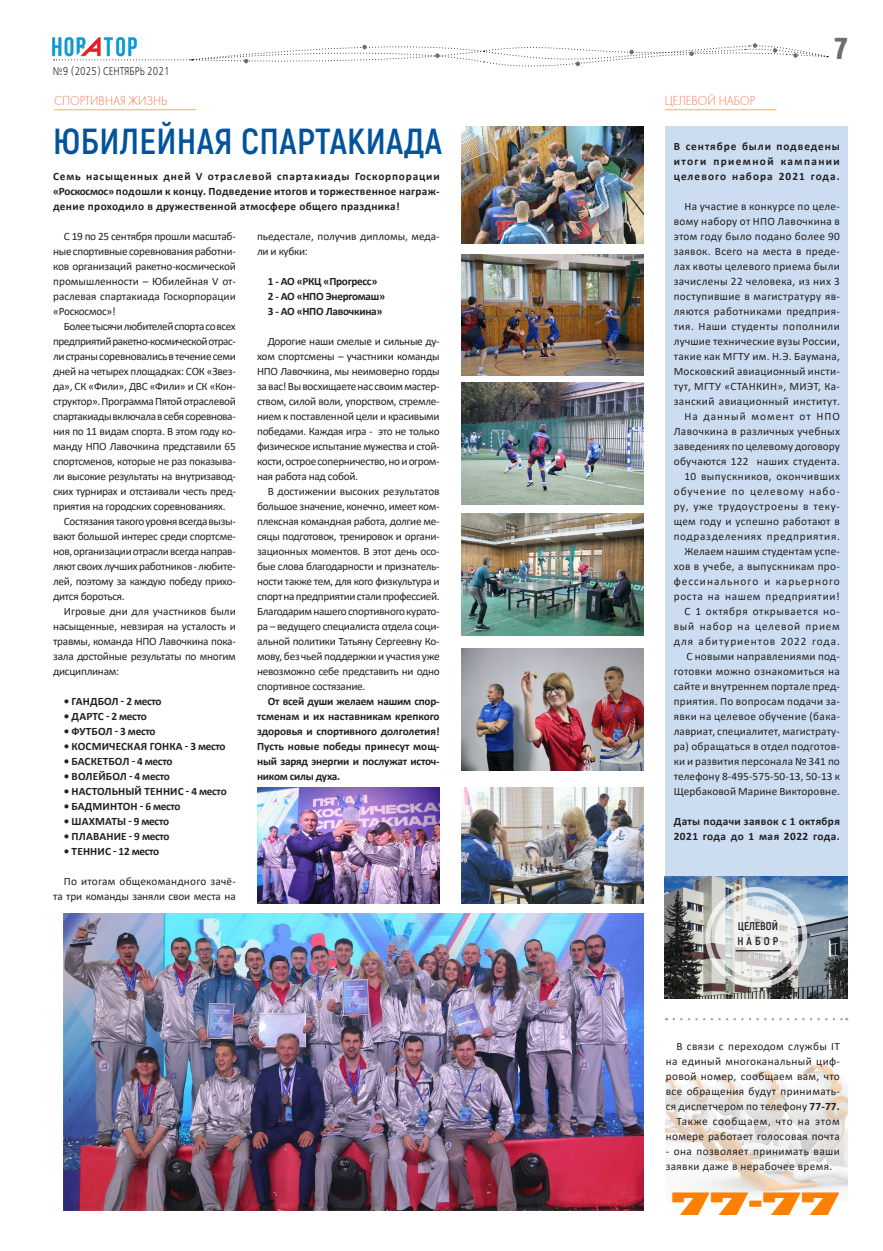
<style>
.page{position:relative;width:883px;height:1251px;background:#fff}
.page>*{position:absolute;margin:0;border:0;box-sizing:border-box;transform-origin:0 0}
.Заголовок_4{font:700 36.25px "Akrobat";letter-spacing:.01em;color:#01549c}
.загловок_3{font:30.12px "Hermes CTT";color:#6c6d70;scale:1.05 1}
.t1{font:30px "Blackoak Std";color:#fd8002}
.заголовок_панорамы{font:13.5px "Futura Light C";color:#f37259;scale:.89 1}
.t2{font:11.25px/15px "Calibri";letter-spacing:.01em;color:#231f20;text-align:justify}
.t3{font:700 11.25px/15px "Calibri";letter-spacing:.015em;color:#231f20;text-align:justify}
.t4{font:11.25px/15px "Calibri";letter-spacing:.03em;color:#231f20;text-align:right}
.t5{font:700 11.25px "Calibri";letter-spacing:-.025em;color:#231f20}
.t6{font:700 11.25px "Calibri";letter-spacing:-.005em;color:#231f20}
.t7{font:700 11.25px "Calibri";letter-spacing:-.02em;color:#231f20}
.заголовок_панорамы-2{font:11.25px "Free Set C";letter-spacing:.01em;color:#231f20;scale:.8 1}
.t8{font:700 11.25px "Calibri";letter-spacing:-.01em;color:#231f20}
.t9{font:700 11.25px "Calibri";letter-spacing:-.015em;color:#231f20}
.t10{font:700 11.25px "Akrobat";color:#231f20}
.s1{font-weight:700}
</style>
<div class="page">
<svg style="left:54px;top:43px;width:773px;height:24px"></svg>
<img style="left:52px;top:37px;width:88px;height:23px">
<hr style="left:54px;top:110px;width:142px;height:1px;background:#f37259">
<hr style="left:54px;top:108px;width:143px;height:2px;background:#fff463;opacity:.75">
<hr style="left:664px;top:110px;width:112px;height:1px;background:#f37259">
<hr style="left:664px;top:108px;width:114px;height:2px;background:#fff463;opacity:.75">
<img style="left:63px;top:913px;width:580px;height:298px">
<img style="left:461px;top:254px;width:182px;height:121px">
<img style="left:461px;top:383px;width:182px;height:121px">
<img style="left:461px;top:514px;width:182px;height:121px">
<img style="left:461px;top:649px;width:182px;height:121px">
<img style="left:461px;top:787px;width:182px;height:116px">
<img style="left:461px;top:126px;width:182px;height:117px">
<div style="left:664px;top:126px;width:183px;height:857px;background:#ccddf1"></div>
<img style="left:664px;top:876px;width:183px;height:122px">
<svg style="left:705px;top:887px;width:102px;height:101px"></svg>
<svg style="left:714px;top:896px;width:84px;height:82px;fill:#ebeded"></svg>
<hr style="left:735px;top:950px;width:45px;height:1px;background:#231f20">
<svg style="left:665px;top:1064px;width:182px;height:131px"></svg>
<svg style="left:673px;top:1018px;width:174px;height:2px"></svg>
<img style="left:257px;top:787px;width:182px;height:116px">
<p class="заголовок_панорамы-2" style="left:53px;top:65px;width:147px">№9 (2025) СЕНТЯБРЬ 2021</p>
<p class="заголовок_панорамы" style="left:54px;top:94px;width:129px">СПОРТИВНАЯ ЖИЗНЬ</p>
<p class="заголовок_панорамы" style="left:664px;top:94px;width:103px">ЦЕЛЕВОЙ НАБОР</p>
<p class="загловок_3" style="left:834px;top:32px;width:14px">7</p>
<p class="Заголовок_4" style="left:53px;top:119px;width:390px">ЮБИЛЕЙНАЯ СПАРТАКИАДА</p>
<p class="t3" style="left:53px;top:169px;width:388px">Семь насыщенных дней V отраслевой спартакиады Госкорпорации «Роскосмос» подошли к концу. Подведение итогов и торжественное награж&shy;дение проходило в дружественной атмосфере общего праздника!</p>
<p class="t2" style="left:53px;top:228px;width:184px;text-indent:11px">C 19 по 25 сентября прошли масштаб&shy;ные спортивные соревнования работни&shy;ков организаций ракетно-космической промышленности – Юбилейная V от&shy;раслевая спартакиада Госкорпорации «Роскосмос»!</p>
<p class="t2" style="left:53px;top:318px;width:184px;text-indent:11px">Более тысячи любителей спорта со всех предприятий ракетно-космической отрас&shy;ли страны соревновались в течение семи дней на четырех площадках: СОК «Звез&shy;да», СК «Фили», ДВС «Фили» и СК «Кон&shy;структор». Программа Пятой отраслевой спартакиады включала в себя соревнова&shy;ния по 11 видам спорта. В этом году ко&shy;манду НПО Лавочкина представили 65 спортсменов, которые не раз показыва&shy;ли высокие результаты на внутризавод&shy;ских турнирах и отстаивали честь пред&shy;приятия на городских соревнованиях.</p>
<p class="t2" style="left:53px;top:513px;width:184px;text-indent:11px">Состязания такого уровня всегда вызы&shy;вают большой интерес среди спортсме&shy;нов, организации отрасли всегда направ&shy;ляют своих лучших работников - любите&shy;лей, поэтому за каждую победу прихо&shy;дится бороться.</p>
<p class="t2" style="left:53px;top:603px;width:184px;text-indent:11px">Игровые дни для участников были насыщенные, невзирая на усталость и травмы, команда НПО Лавочкина пока&shy;зала достойные результаты по многим дисциплинам:</p>
<p class="t7" style="left:64px;top:693px;width:99px">• ГАНДБОЛ - 2 место</p>
<p class="t7" style="left:64px;top:708px;width:84px">• ДАРТС - 2 место</p>
<p class="t9" style="left:64px;top:723px;width:93px">• ФУТБОЛ - 3 место</p>
<p class="t3" style="left:64px;top:739px;width:163px">• КОСМИЧЕСКАЯ ГОНКА - 3 место</p>
<p class="t6" style="left:64px;top:753px;width:110px">• БАСКЕТБОЛ - 4 место</p>
<p class="t8" style="left:64px;top:768px;width:107px">• ВОЛЕЙБОЛ - 4 место</p>
<p class="t3" style="left:64px;top:784px;width:164px">• НАСТОЛЬНЫЙ ТЕННИС - 4 место</p>
<p class="t3" style="left:64px;top:799px;width:118px">• БАДМИНТОН - 6 место</p>
<p class="t6" style="left:64px;top:813px;width:107px">• ШАХМАТЫ - 9 место</p>
<p class="t3" style="left:64px;top:829px;width:107px">• ПЛАВАНИЕ - 9 место</p>
<p class="t6" style="left:64px;top:843px;width:97px">• ТЕННИС - 12 место</p>
<p class="t2" style="left:53px;top:873px;width:184px;text-align:right">По итогам общекомандного зачё&shy;та три команды заняли свои места на</p>
<p class="t2" style="left:257px;top:228px;width:184px">пьедестале, получив дипломы, меда&shy;ли и кубки:</p>
<p class="t5" style="left:268px;top:273px;width:111px">1 - АО «РКЦ «Прогресс»</p>
<p class="t5" style="left:268px;top:288px;width:119px">2 - АО «НПО Энергомаш»</p>
<p class="t5" style="left:268px;top:303px;width:116px">3 - АО «НПО Лавочкина»</p>
<p class="t2" style="left:257px;top:333px;width:184px;text-indent:11px">Дорогие наши смелые и сильные ду&shy;хом спортсмены – участники команды НПО Лавочкина, мы неимоверно горды за вас! Вы восхищаете нас своим мастер&shy;ством, силой воли, упорством, стремле&shy;нием к поставленной цели и красивыми победами. Каждая игра - это не только физическое испытание мужества и стой&shy;кости, острое соперничество, но и огром&shy;ная работа над собой.</p>
<p class="t2" style="left:257px;top:483px;width:184px;text-indent:11px">В достижении высоких результатов большое значение, конечно, имеет ком&shy;плексная командная работа, долгие ме&shy;сяцы подготовок, тренировок и органи&shy;зационных моментов. В этот день осо&shy;бые слова благодарности и признатель&shy;ности также тем, для кого физкультура и спорт на предприятии стали профессией.<br>Благодарим нашего спортивного курато&shy;ра – ведущего специалиста отдела соци&shy;альной политики Татьяну Сергеевну Ко&shy;мову, без чьей поддержки и участия уже невозможно себе представить ни одно спортивное состязание.</p>
<p class="t3" style="left:257px;top:694px;width:184px;text-indent:11px">От всей души желаем нашим спор&shy;тсменам и их наставникам крепкого здоровья и спортивного долголетия!<br>Пусть новые победы принесут мощ&shy;ный заряд энергии и послужат источ&shy;ником силы духа.</p>
<p class="t3" style="left:673px;top:139px;width:168px">В сентябре были подведены итоги приемной кампании целевого набора 2021 года.</p>
<p class="t2" style="left:673px;top:198px;width:168px;text-indent:11px">На участие в конкурсе по целе&shy;вому набору от НПО Лавочкина в этом году было подано более 90 заявок. Всего на места в преде&shy;лах квоты целевого приема были зачислены 22 человека, из них 3 поступившие в магистратуру яв&shy;ляются работниками предприя&shy;тия. Наши студенты пополнили лучшие технические вузы России, такие как МГТУ им. Н.Э. Баумана, Московский авиационный инсти&shy;тут, МГТУ «СТАНКИН», МИЭТ, Ка&shy;занский авиационный институт.</p>
<p class="t2" style="left:673px;top:408px;width:168px;text-indent:11px">На данный момент от НПО Лавочкина в различных учебных заведениях по целевому договору обучаются 122 наших студента.</p>
<p class="t2" style="left:673px;top:468px;width:168px;text-indent:11px">10 выпускников, окончивших обучение по целевому набо&shy;ру, уже трудоустроены в теку&shy;щем году и успешно работают в подразделениях предприятия.</p>
<p class="t2" style="left:673px;top:543px;width:168px;text-indent:11px">Желаем нашим студентам успе&shy;хов в учебе, а выпускникам про&shy;фессинального и карьерного роста на нашем предприятии!</p>
<p class="t2" style="left:673px;top:603px;width:168px;text-indent:11px">С 1 октября открывается но&shy;вый набор на целевой прием для абитуриентов 2022 года.</p>
<p class="t2" style="left:673px;top:648px;width:168px;text-indent:13px">С новыми направлениями под&shy;готовки можно ознакомиться на сайте и внутреннем портале пред&shy;приятия. По вопросам подачи за&shy;явки на целевое обучение (бака&shy;лавриат, специалитет, магистрату&shy;ра) обращаться в отдел подготов&shy;ки и развития персонала № 341 по телефону 8-495-575-50-13, 50-13 к Щербаковой Марине Викторовне.</p>
<p class="t3" style="left:673px;top:814px;width:168px">Даты подачи заявок с 1 октября<br>2021 года до 1 мая 2022 года.</p>
<p class="t10" style="left:737px;top:919px;width:42px">ЦЕЛЕВОЙ</p>
<p class="t10" style="left:737px;top:934px;width:43px">НАБОР</p>
<p class="t2" style="left:665px;top:1038px;width:175px;text-indent:11px">В связи с переходом службы IT на единый многоканальный циф&shy;ровой номер, сообщаем вам, что все обращения будут принимать&shy;ся диспетчером по телефону <span class="s1">77-77.</span></p>
<p class="t4" style="left:665px;top:1113px;width:175px">Также сообщаем, что на этом номере работает голосовая почта</p>
<p class="t4" style="left:665px;top:1143px;width:175px;text-align:left">- она позволяет принимать ваши заявки даже в нерабочее время.</p>
<p class="t1" style="left:671px;top:1184px;width:170px">77-77</p>
</div>
